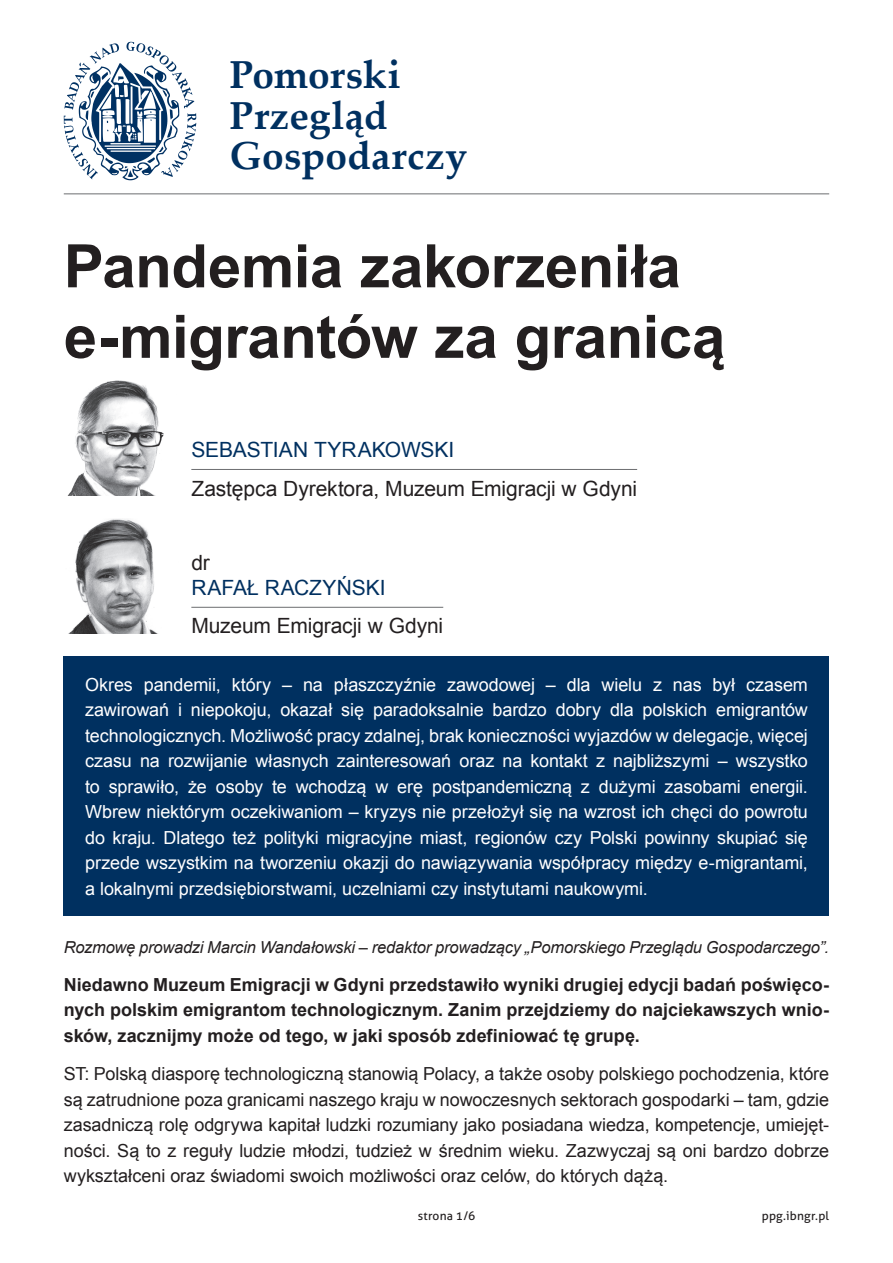
<style>
.page{position:relative;width:893px;height:1263px;background:#fff}
.page>*{position:absolute;margin:0;border:0;box-sizing:border-box;transform-origin:0 0}
.t1{font:700 60px/70.5px "Arial";letter-spacing:-.01em;color:#231f20}
.t2{font:700 39px/40.5px "Palatino Linotype";letter-spacing:.005em;color:#003060}
.t3{font:21px "Arial";letter-spacing:-.005em;color:#231f20}
.t4{font:21px "Arial";color:#003060}
.t5{font:18px/25.5px "Arial";letter-spacing:-.005em;color:#fff;text-align:justify}
.t6{font:18px/25.5px "Arial";letter-spacing:-.005em;color:#231f20;text-align:justify}
.t7{font:700 18px/25.5px "Arial";color:#231f20;text-align:justify}
.t8{font:italic 16.5px "Arial";letter-spacing:-.01em;color:#231f20}
.t9{font:12px "Aller";letter-spacing:.015em;color:#231f20}
</style>
<div class="page">
<svg style="left:64px;top:42px;width:132px;height:138px"></svg>
<hr style="left:64px;top:193px;width:765px;height:1px;background:#6c6d70">
<img style="left:67px;top:381px;width:97px;height:115px">
<hr style="left:191px;top:469px;width:446px;height:1px;background:#6c6d70">
<img style="left:69px;top:519px;width:88px;height:114px">
<hr style="left:191px;top:607px;width:252px;height:1px;background:#6c6d70">
<div style="left:64px;top:656px;width:765px;height:260px;background:#003060"></div>
<h2 class="t2" style="left:230px;top:53px;width:239px">Pomorski<br>Przegląd<br>Gospodarczy</h2>
<h1 class="t1" style="left:64px;top:233px;width:663px">Pandemia zakorzeniła e‑migrantów za granicą</h1>
<p class="t4" style="left:191px;top:436px;width:264px">SEBASTIAN TYRAKOWSKI</p>
<p class="t3" style="left:191px;top:474px;width:447px">Zastępca Dyrektora, Muzeum Emigracji w Gdyni</p>
<p class="t3" style="left:191px;top:549px;width:20px">dr</p>
<p class="t4" style="left:191px;top:574px;width:196px">RAFAŁ RACZYŃSKI</p>
<p class="t3" style="left:191px;top:612px;width:253px">Muzeum Emigracji w Gdyni</p>
<p class="t5" style="left:85px;top:672px;width:724px">Okres pandemii, który – na płaszczyźnie zawodowej – dla wielu z nas był czasem zawirowań i niepokoju, okazał się paradoksalnie bardzo dobry dla polskich emigrantów technologicznych. Możliwość pracy zdalnej, brak konieczności wyjazdów w delegacje, więcej czasu na rozwijanie własnych zainteresowań oraz na kontakt z najbliższymi – wszystko to sprawiło, że osoby te wchodzą w erę postpandemiczną z dużymi zasobami energii.<br>Wbrew niektórym oczekiwaniom – kryzys nie przełożył się na wzrost ich chęci do powrotu do kraju. Dlatego też polityki migracyjne miast, regionów czy Polski powinny skupiać się przede wszystkim na tworzeniu okazji do nawiązywania współpracy między e‑migrantami, a lokalnymi przedsiębiorstwami, uczelniami czy instytutami naukowymi.</p>
<p class="t8" style="left:64px;top:936px;width:767px">Rozmowę prowadzi Marcin Wandałowski – redaktor prowadzący „Pomorskiego Przeglądu Gospodarczego”.</p>
<p class="t7" style="left:64px;top:972px;width:767px">Niedawno Muzeum Emigracji w Gdyni przedstawiło wyniki drugiej edycji badań poświęco&shy;nych polskim emigrantom technologicznym. Zanim przejdziemy do najciekawszych wnio&shy;sków, zacznijmy może od tego, w jaki sposób zdefiniować tę grupę.</p>
<p class="t6" style="left:64px;top:1061px;width:767px">ST: Polską diasporę technologiczną stanowią Polacy, a także osoby polskiego pochodzenia, które są zatrudnione poza granicami naszego kraju w nowoczesnych sektorach gospodarki – tam, gdzie zasadniczą rolę odgrywa kapitał ludzki rozumiany jako posiadana wiedza, kompetencje, umiejęt‑ ności. Są to z reguły ludzie młodzi, tudzież w średnim wieku. Zazwyczaj są oni bardzo dobrze wykształceni oraz świadomi swoich możliwości oraz celów, do których dążą.</p>
<p class="t9" style="left:418px;top:1209px;width:59px">strona 1/6</p>
<p class="t9" style="left:762px;top:1209px;width:69px">ppg.ibngr.pl</p>
</div>
